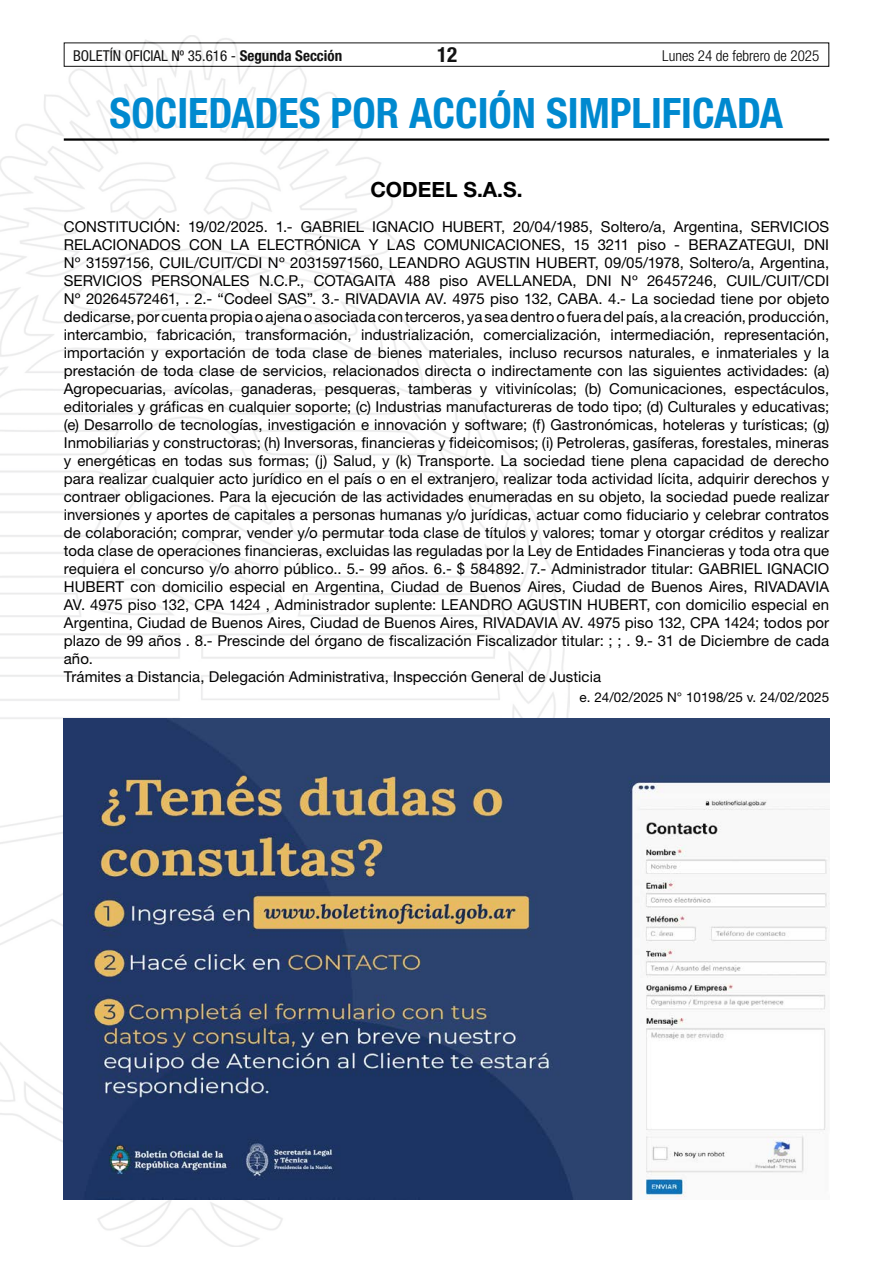
<style>
.page{position:relative;width:893px;height:1263px;background:#fff}
.page>*{position:absolute;margin:0;border:0;box-sizing:border-box;transform-origin:0 0}
.t1{font:700 condensed 42px "Helvetica Neue LT Std";color:#0089cf}
.t2{font:700 21px "Helvetica Neue LT Std";color:#000}
.t3{font:700 condensed 21px "Helvetica Neue LT Std";color:#000}
.t4{font:15px/18px "Helvetica Neue LT Std";letter-spacing:.005em;color:#000}
.t5{font:condensed 15px "Helvetica Neue LT Std";color:#000}
.t6{font:300 condensed 15px "Helvetica Neue LT Std";color:#000}
.t7{font:13.5px "Helvetica Neue LT Std";color:#000}
.s1{font-weight:700}
</style>
<div class="page">
<div style="left:64px;top:43px;width:765px;height:24px;border:1px solid #000"></div>
<img style="left:0;top:35px;width:569px;height:1211px">
<hr style="left:64px;top:138px;width:765px;height:3px;background:#000">
<img style="left:64px;top:719px;width:765px;height:480px">
<p class="t5" style="left:73px;top:47px;width:271px">BOLETÍN OFICIAL Nº 35.616 - <span class="s1">Segunda Sección</span></p>
<h2 class="t3" style="left:437px;top:42px;width:22px">12</h2>
<p class="t6" style="left:662px;top:47px;width:159px">Lunes 24 de febrero de 2025</p>
<h1 class="t1" style="left:110px;top:87px;width:675px">SOCIEDADES POR ACCIÓN SIMPLIFICADA</h1>
<h2 class="t2" style="left:370px;top:177px;width:154px">CODEEL S.A.S.</h2>
<p class="t4" style="left:64px;top:218px;width:767px">CONSTITUCIÓN: 19/02/2025. 1.- GABRIEL IGNACIO HUBERT, 20/04/1985, Soltero/a, Argentina, SERVICIOS RELACIONADOS CON LA ELECTRÓNICA Y LAS COMUNICACIONES, 15 3211 piso - BERAZATEGUI, DNI Nº 31597156, CUIL/CUIT/CDI Nº 20315971560, LEANDRO AGUSTIN HUBERT, 09/05/1978, Soltero/a, Argentina, SERVICIOS PERSONALES N.C.P., COTAGAITA 488 piso AVELLANEDA, DNI Nº 26457246, CUIL/CUIT/CDI Nº 20264572461, . 2.- “Codeel SAS”. 3.- RIVADAVIA AV. 4975 piso 132, CABA. 4.- La sociedad tiene por objeto dedicarse, por cuenta propia o ajena o asociada con terceros, ya sea dentro o fuera del país, a la creación, producción, intercambio, fabricación, transformación, industrialización, comercialización, intermediación, representación, importación y exportación de toda clase de bienes materiales, incluso recursos naturales, e inmateriales y la prestación de toda clase de servicios, relacionados directa o indirectamente con las siguientes actividades: (a)<br>Agropecuarias, avícolas, ganaderas, pesqueras, tamberas y vitivinícolas; (b) Comunicaciones, espectáculos, editoriales y gráficas en cualquier soporte; (c) Industrias manufactureras de todo tipo; (d) Culturales y educativas; (e) Desarrollo de tecnologías, investigación e innovación y software; (f) Gastronómicas, hoteleras y turísticas; (g)<br>Inmobiliarias y constructoras; (h) Inversoras, financieras y fideicomisos; (i) Petroleras, gasíferas, forestales, mineras y energéticas en todas sus formas; (j) Salud, y (k) Transporte. La sociedad tiene plena capacidad de derecho para realizar cualquier acto jurídico en el país o en el extranjero, realizar toda actividad lícita, adquirir derechos y contraer obligaciones. Para la ejecución de las actividades enumeradas en su objeto, la sociedad puede realizar inversiones y aportes de capitales a personas humanas y/o jurídicas, actuar como fiduciario y celebrar contratos de colaboración; comprar, vender y/o permutar toda clase de títulos y valores; tomar y otorgar créditos y realizar toda clase de operaciones financieras, excluidas las reguladas por la Ley de Entidades Financieras y toda otra que requiera el concurso y/o ahorro público.. 5.- 99 años. 6.- $ 584892. 7.- Administrador titular: GABRIEL IGNACIO HUBERT con domicilio especial en Argentina, Ciudad de Buenos Aires, Ciudad de Buenos Aires, RIVADAVIA AV. 4975 piso 132, CPA 1424 , Administrador suplente: LEANDRO AGUSTIN HUBERT, con domicilio especial en Argentina, Ciudad de Buenos Aires, Ciudad de Buenos Aires, RIVADAVIA AV. 4975 piso 132, CPA 1424; todos por plazo de 99 años . 8.- Prescinde del órgano de fiscalización Fiscalizador titular: ; ; . 9.- 31 de Diciembre de cada año.<br>Trámites a Distancia, Delegación Administrativa, Inspección General de Justicia</p>
<p class="t7" style="left:580px;top:689px;width:251px">e. 24/02/2025 N° 10198/25 v. 24/02/2025</p>
</div>
